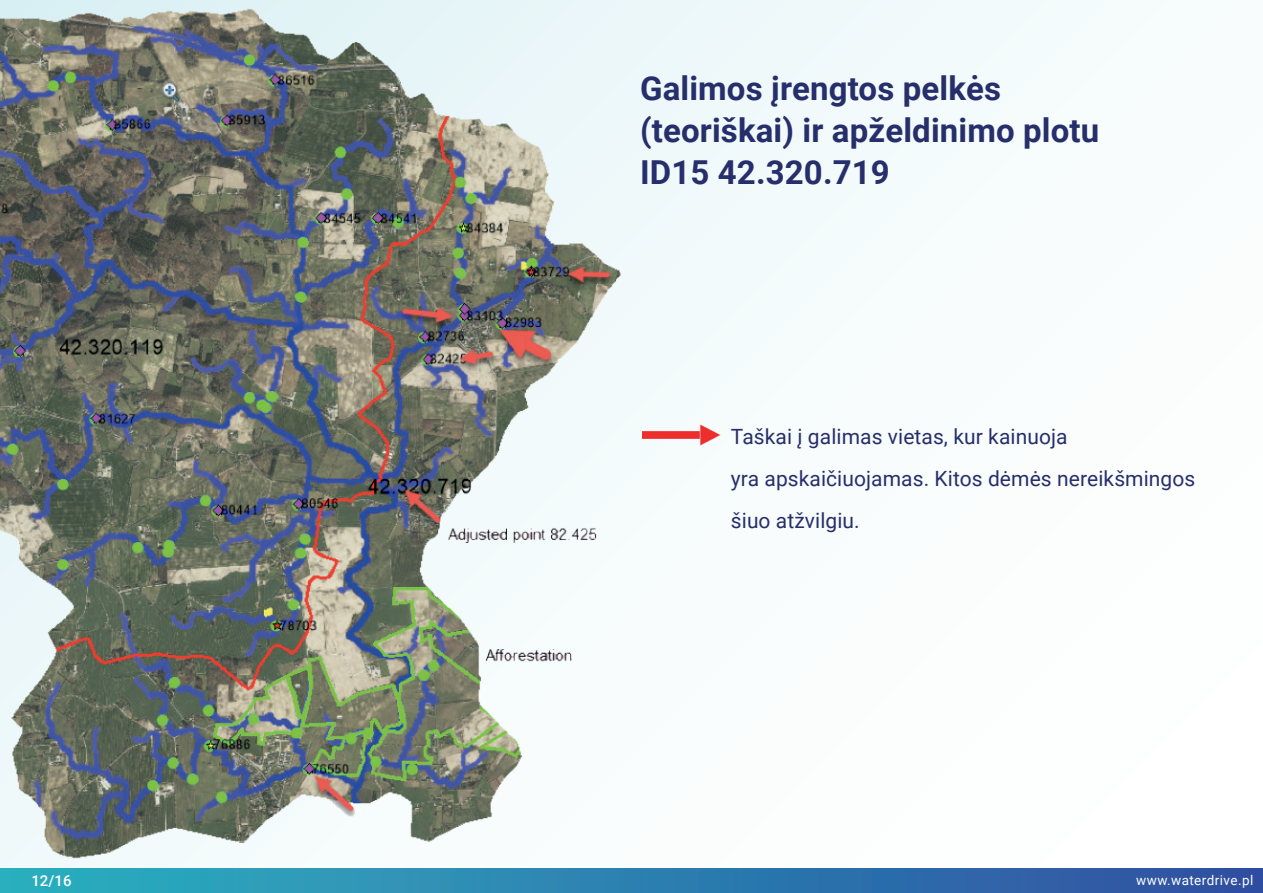
<style>
.page{position:relative;width:1263px;height:893px;background:#fff}
.page>*{position:absolute;margin:0;border:0;box-sizing:border-box;transform-origin:0 0}
.t1{font:700 33px/42px "Roboto";letter-spacing:.005em;color:#262f6b}
.t2{font:21px/42px "Roboto";letter-spacing:.005em;color:#262f6b}
.t3{font:500 15px "Roboto";color:#fff}
.t4{font:13.5px "Roboto";letter-spacing:.03em;color:#fff}
</style>
<div class="page">
<div style="left:0;top:0;width:1108px;height:468px;background:#f4fbfc"></div>
<div style="left:0;top:868px;width:1263px;height:25px;background:linear-gradient(to right,#2bb2c0,#2f4ea1)"></div>
<img style="left:0;top:1px;width:640px;height:869px">
<img style="left:642px;top:425px;width:78px;height:21px">
<h1 class="t1" style="left:640px;top:66px;width:461px">Galimos įrengtos pelkės (teoriškai) ir apželdinimo plotu<br>ID15 42.320.719</h1>
<p class="t2" style="left:731px;top:415px;width:466px">Taškai į galimas vietas, kur kainuoja<br>yra apskaičiuojamas. Kitos dėmės nereikšmingos šiuo atžvilgiu.</p>
<p class="t3" style="left:31px;top:870px;width:42px">12/16</p>
<p class="t4" style="left:1136px;top:871px;width:119px">www.waterdrive.pl</p>
</div>
